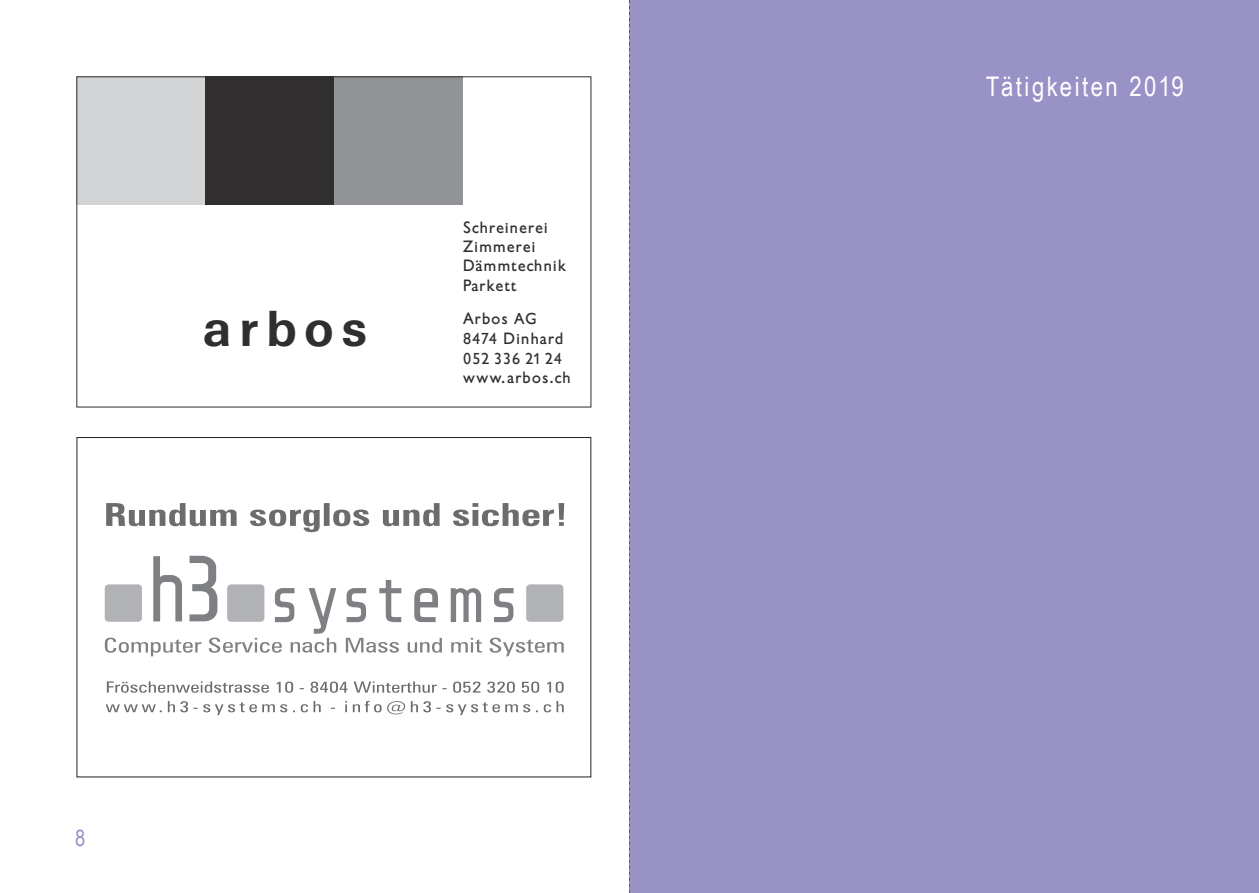
<style>
.page{position:relative;width:1259px;height:893px;background:#fff}
.page>*{position:absolute;margin:0;border:0;box-sizing:border-box;transform-origin:0 0}
.t1{font:500 49.65px "UN11";letter-spacing:.175em;color:#302e2f}
.t2{font:27px "Arial Narrow";letter-spacing:.09em;color:#fff}
.t3{font:22.5px "Arial Narrow";color:#9892c7}
.t4{font:16.2px/19.5px "Gill Sans BQ";letter-spacing:.065em;color:#302e2f}
.t5{font:15.6px "Gill Sans BQ";letter-spacing:.06em;color:#302e2f}
.s1{font-size:15.6px}
</style>
<div class="page">
<div style="left:629px;top:0;width:630px;height:893px;background:#9892c7"></div>
<div style="left:205px;top:77px;width:129px;height:128px;background:#302e2f"></div>
<div style="left:77px;top:77px;width:128px;height:128px;background:#d3d4d6"></div>
<div style="left:334px;top:77px;width:128px;height:128px;background:#919396"></div>
<svg style="left:106px;top:503px;width:458px;height:29px"></svg>
<svg style="left:107px;top:681px;width:456px;height:12px"></svg>
<svg style="left:106px;top:701px;width:458px;height:14px"></svg>
<svg style="left:105px;top:556px;width:459px;height:100px"></svg>
<div style="left:227px;top:584px;width:37px;height:38px;background:#b1b2b6;border-radius:4px"></div>
<svg style="left:629px;top:0;width:1px;height:893px"></svg>
<h1 class="t1" style="left:203px;top:300px;width:164px">arbos</h1>
<p class="t4" style="left:463px;top:217px;width:105px">Schreinerei<br>Zimmerei<br>Dämmtechnik<br>Parkett</p>
<p class="t4" style="left:463px;top:309px;width:102px">Arbos <span class="s1">AG<br>8474</span> Dinhard</p>
<p class="t5" style="left:463px;top:350px;width:100px">052 336 21 24</p>
<p class="t4" style="left:463px;top:368px;width:109px">www.arbos.ch</p>
<h3 class="t3" style="left:75px;top:822px;width:12px">8</h3>
<h2 class="t2" style="left:985px;top:67px;width:200px">Tätigkeiten 2019</h2>
</div>
